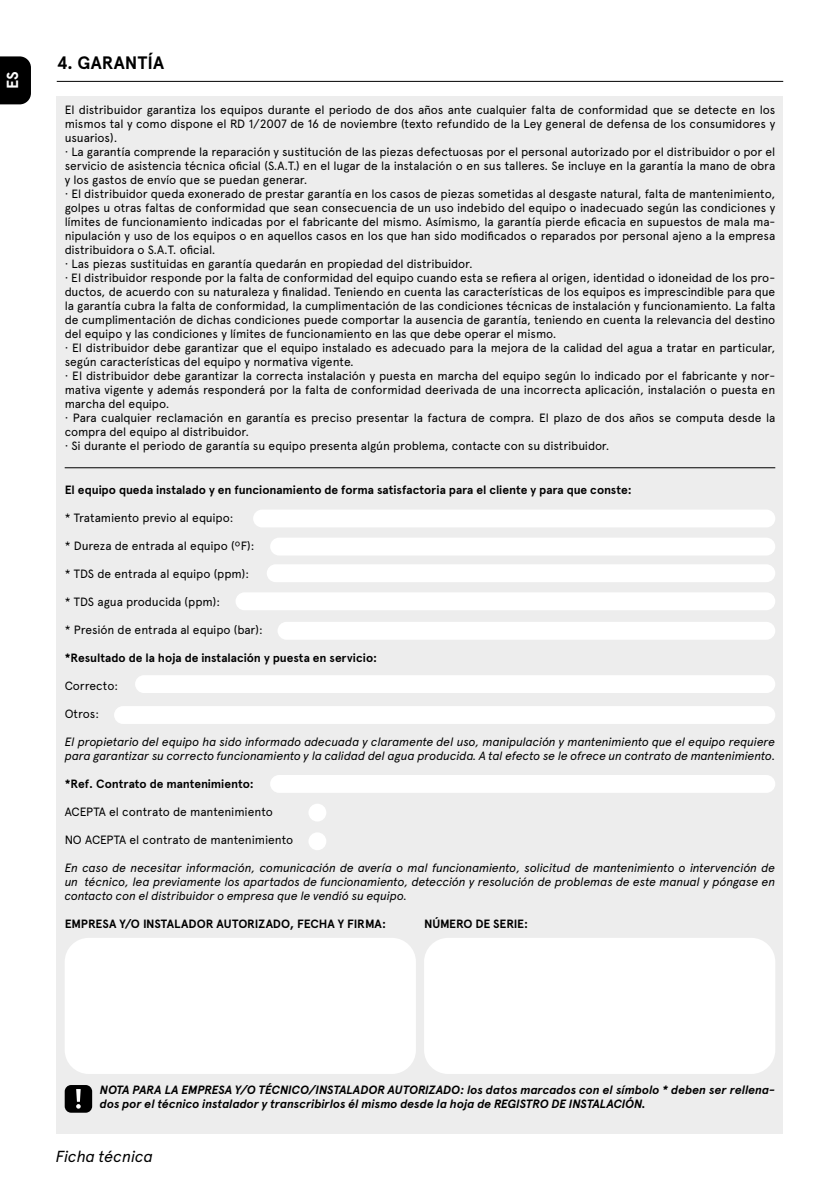
<style>
.page{position:relative;width:840px;height:1191px;background:#fff}
.page>*{position:absolute;margin:0;border:0;box-sizing:border-box;transform-origin:0 0}
.t1{font:700 18px "Apercu Pro";letter-spacing:.01em;color:#000}
.t2{font:italic 16px "Apercu Pro";letter-spacing:-.01em;color:#000}
.t3{font:700 16px "Apercu Pro";color:#fff}
.t4{font:12px/14px "Apercu Pro";letter-spacing:-.01em;color:#000}
.t5{font:italic 12px/14px "Apercu Pro";letter-spacing:-.015em;color:#000}
.t6{font:700 12px "Apercu Pro";letter-spacing:-.005em;color:#000}
.t7{font:italic 700 12px/14px "Apercu Pro";letter-spacing:-.01em;color:#000}
</style>
<div class="page">
<div style="left:57px;top:96px;width:725px;height:1038px;background:#ededed"></div>
<svg style="left:0;top:56px;width:31px;height:48px"></svg>
<hr style="left:57px;top:81px;width:725px;height:1px;background:#000">
<hr style="left:65px;top:467px;width:709px;height:1px;background:#000">
<div style="left:65px;top:938px;width:350px;height:136px;background:#fff;border-radius:24px"></div>
<div style="left:424px;top:938px;width:350px;height:136px;background:#fff;border-radius:24px"></div>
<div style="left:65px;top:1085px;width:27px;height:27px;background:#000;border-radius:6px"></div>
<svg style="left:76px;top:1089px;width:5px;height:19px"></svg>
<div style="left:253px;top:509px;width:521px;height:18px;background:#fff;border-radius:9px"></div>
<div style="left:270px;top:537px;width:504px;height:18px;background:#fff;border-radius:9px"></div>
<div style="left:266px;top:564px;width:508px;height:18px;background:#fff;border-radius:9px"></div>
<div style="left:235px;top:592px;width:539px;height:18px;background:#fff;border-radius:9px"></div>
<div style="left:135px;top:675px;width:639px;height:18px;background:#fff;border-radius:9px"></div>
<div style="left:114px;top:706px;width:660px;height:18px;background:#fff;border-radius:9px"></div>
<div style="left:270px;top:775px;width:504px;height:18px;background:#fff;border-radius:9px"></div>
<div style="left:277px;top:622px;width:497px;height:17px;background:#fff;border-radius:9px"></div>
<div style="left:308px;top:803px;width:18px;height:18px;background:#fff;border-radius:50%"></div>
<div style="left:308px;top:832px;width:18px;height:18px;background:#fff;border-radius:50%"></div>
<h2 class="t3" style="left:1px;top:89px;width:19px;rotate:-90deg">ES</h2>
<h1 class="t1" style="left:57px;top:50px;width:109px">4. GARANTÍA</h1>
<p class="t4" style="left:65px;top:102px;width:711px">El distribuidor garantiza los equipos durante el periodo de dos años ante cualquier falta de conformidad que se detecte en los mismos tal y como dispone el RD 1/2007 de 16 de noviembre (texto refundido de la Ley general de defensa de los consumidores y usuarios).<br>· La garantía comprende la reparación y sustitución de las piezas defectuosas por el personal autorizado por el distribuidor o por el servicio de asistencia técnica oficial (S.A.T.) en el lugar de la instalación o en sus talleres. Se incluye en la garantía la mano de obra y los gastos de envío que se puedan generar.<br>· El distribuidor queda exonerado de prestar garantía en los casos de piezas sometidas al desgaste natural, falta de mantenimiento, golpes u otras faltas de conformidad que sean consecuencia de un uso indebido del equipo o inadecuado según las condiciones y límites de funcionamiento indicadas por el fabricante del mismo. Asímismo, la garantía pierde eficacia en supuestos de mala ma&shy;nipulación y uso de los equipos o en aquellos casos en los que han sido modificados o reparados por personal ajeno a la empresa distribuidora o S.A.T. oficial.<br>· Las piezas sustituidas en garantía quedarán en propiedad del distribuidor.<br>· El distribuidor responde por la falta de conformidad del equipo cuando esta se refiera al origen, identidad o idoneidad de los pro&shy;ductos, de acuerdo con su naturaleza y finalidad. Teniendo en cuenta las características de los equipos es imprescindible para que la garantía cubra la falta de conformidad, la cumplimentación de las condiciones técnicas de instalación y funcionamiento. La falta de cumplimentación de dichas condiciones puede comportar la ausencia de garantía, teniendo en cuenta la relevancia del destino del equipo y las condiciones y límites de funcionamiento en las que debe operar el mismo.<br>· El distribuidor debe garantizar que el equipo instalado es adecuado para la mejora de la calidad del agua a tratar en particular, según características del equipo y normativa vigente.<br>· El distribuidor debe garantizar la correcta instalación y puesta en marcha del equipo según lo indicado por el fabricante y nor&shy;mativa vigente y además responderá por la falta de conformidad deerivada de una incorrecta aplicación, instalación o puesta en marcha del equipo.<br>· Para cualquier reclamación en garantía es preciso presentar la factura de compra. El plazo de dos años se computa desde la compra del equipo al distribuidor.<br>· Si durante el periodo de garantía su equipo presenta algún problema, contacte con su distribuidor.</p>
<p class="t6" style="left:65px;top:480px;width:568px">El equipo queda instalado y en funcionamiento de forma satisfactoria para el cliente y para que conste:</p>
<p class="t4" style="left:65px;top:510px;width:170px">* Tratamiento previo al equipo:</p>
<p class="t4" style="left:65px;top:538px;width:191px">* Dureza de entrada al equipo (ºF):</p>
<p class="t4" style="left:65px;top:566px;width:186px">* TDS de entrada al equipo (ppm):</p>
<p class="t4" style="left:65px;top:594px;width:157px">* TDS agua producida (ppm):</p>
<p class="t4" style="left:65px;top:622px;width:199px">* Presión de entrada al equipo (bar):</p>
<p class="t6" style="left:65px;top:648px;width:314px">*Resultado de la hoja de instalación y puesta en servicio:</p>
<p class="t4" style="left:65px;top:678px;width:55px">Correcto:</p>
<p class="t4" style="left:65px;top:706px;width:36px">Otros:</p>
<p class="t5" style="left:65px;top:734px;width:711px">El propietario del equipo ha sido informado adecuada y claramente del uso, manipulación y mantenimiento que el equipo requiere para garantizar su correcto funcionamiento y la calidad del agua producida. A tal efecto se le ofrece un contrato de mantenimiento.</p>
<p class="t6" style="left:65px;top:774px;width:191px">*Ref. Contrato de mantenimiento:</p>
<p class="t4" style="left:65px;top:804px;width:209px">ACEPTA el contrato de mantenimiento</p>
<p class="t4" style="left:65px;top:832px;width:230px">NO ACEPTA el contrato de mantenimiento</p>
<p class="t5" style="left:65px;top:860px;width:711px;text-align:justify">En caso de necesitar información, comunicación de avería o mal funcionamiento, solicitud de mantenimiento o intervención de un técnico, lea previamente los apartados de funcionamiento, detección y resolución de problemas de este manual y póngase en contacto con el distribuidor o empresa que le vendió su equipo.</p>
<p class="t6" style="left:65px;top:914px;width:323px">EMPRESA Y/O INSTALADOR AUTORIZADO, FECHA Y FIRMA:</p>
<p class="t6" style="left:424px;top:914px;width:105px">NÚMERO DE SERIE:</p>
<p class="t7" style="left:100px;top:1082px;width:676px">NOTA PARA LA EMPRESA Y/O TÉCNICO/INSTALADOR AUTORIZADO: los datos marcados con el símbolo * deben ser rellena&shy;dos por el técnico instalador y transcribirlos él mismo desde la hoja de REGISTRO DE INSTALACIÓN.</p>
<h2 class="t2" style="left:56px;top:1144px;width:99px">Ficha técnica</h2>
</div>
